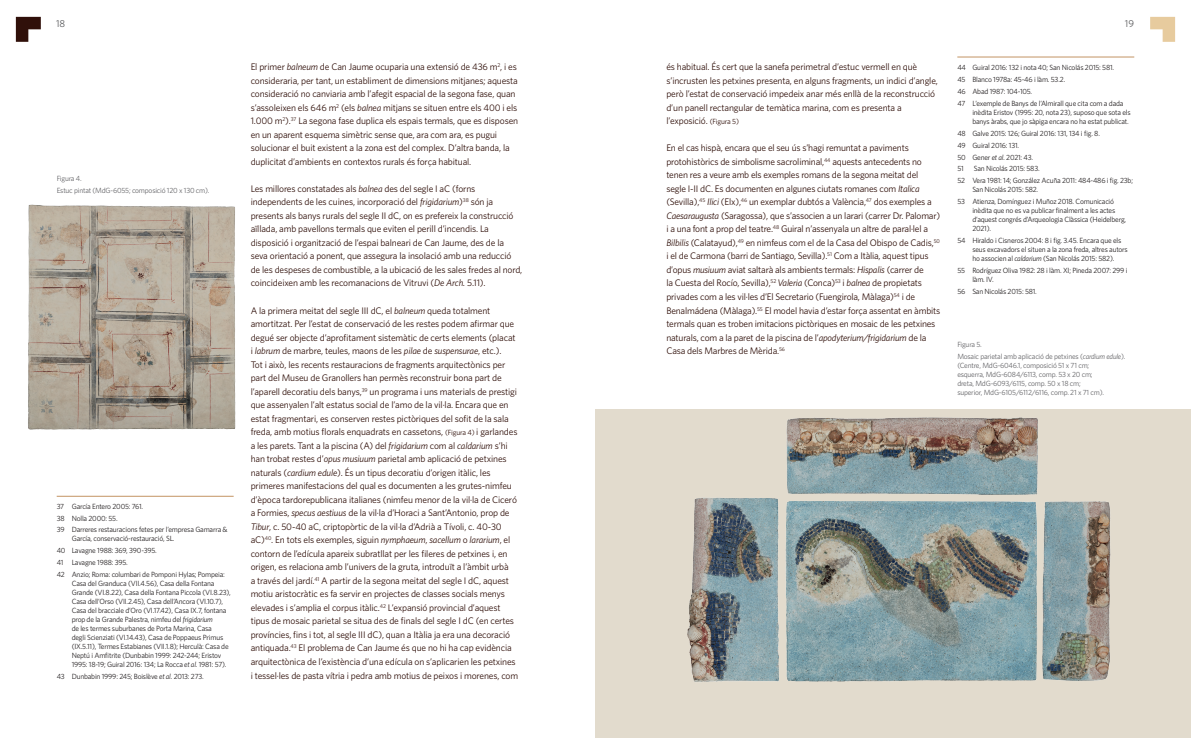
<style>
.page{position:relative;width:1191px;height:738px;background:#fff}
.page>*{position:absolute;margin:0;border:0;box-sizing:border-box;transform-origin:0 0}
.t1{font:10px "Whitney HTF";color:#57585a}
.t2{font:9.5px/13.5px "Whitney HTF";letter-spacing:-.015em;color:#30100a}
.t3{font:7.5px/9px "Whitney HTF";letter-spacing:-.025em;color:#231f20}
.t4{font:7.5px/9px "Whitney HTF";letter-spacing:-.025em;color:#636366}
.s1{font-size:7.5px}
.s2{font-style:italic}
</style>
<div class="page">
<svg style="left:1150px;top:17px;width:25px;height:25px"></svg>
<svg style="left:16px;top:17px;width:25px;height:25px"></svg>
<div style="left:596px;top:409px;width:595px;height:328px;background:#e2dbcd"></div>
<hr style="left:57px;top:495px;width:177px;height:1px;background:#c39463">
<hr style="left:957px;top:57px;width:177px;height:1px;background:#c39463">
<img style="left:28px;top:204px;width:208px;height:226px">
<img style="left:687px;top:498px;width:92px;height:184px">
<img style="left:785px;top:501px;width:253px;height:181px">
<img style="left:786px;top:417px;width:252px;height:78px">
<img style="left:1042px;top:501px;width:69px;height:180px">
<p class="t1" style="left:56px;top:17px;width:11px">18</p>
<p class="t1" style="left:1124px;top:17px;width:11px">19</p>
<p class="t2" style="left:666px;top:60px;width:273px">és habitual. És cert que la sanefa perimetral d’estuc vermell en què s’incrusten les petxines presenta, en alguns fragments, un indici d’angle, però l’estat de conservació impedeix anar més enllà de la reconstrucció d’un panell rectangular de temàtica marina, com es presenta a l’exposició. <span class="s1">(Figura 5)</span></p>
<p class="t2" style="left:666px;top:141px;width:275px">En el cas hispà, encara que el seu ús s’hagi remuntat a paviments protohistòrics de simbolisme sacroliminal,<sup>44</sup> aquests antecedents no tenen res a veure amb els exemples romans de la segona meitat del segle I-II dC. Es documenten en algunes ciutats romanes com <span class="s2">Italica </span>(Sevilla),<sup>45</sup> <span class="s2">Ilici</span> (Elx),<sup>46</sup> un exemplar dubtós a València,<sup>47</sup> dos exemples a <span class="s2">Caesaraugusta</span> (Saragossa), que s’associen a un larari (carrer Dr. Palomar) i a una font a prop del teatre.<sup>48</sup> Guiral n’assenyala un altre de paral·lel a <span class="s2">Bilbilis</span> (Calatayud),<sup>49</sup> en nimfeus com el de la Casa del Obispo de Cadis,<sup>50 </sup>i el de Carmona (barri de Santiago, Sevilla).<sup>51</sup> Com a Itàlia, aquest tipus d’opus <span class="s2">musiuum</span> aviat saltarà als ambients termals: <span class="s2">Hispalis</span> (carrer de<br>la Cuesta del Rocío, Sevilla),<sup>52</sup> <span class="s2">Valeria</span> (Conca)<sup>53</sup> i <span class="s2">balnea</span> de propietats privades com a les vil·les d’El Secretario (Fuengirola, Màlaga)<sup>54</sup> i de Benalmádena (Màlaga).<sup>55</sup> El model havia d’estar força assentat en àmbits termals quan es troben imitacions pictòriques en mosaic de les petxines naturals, com a la paret de la piscina de l’<span class="s2">apodyterium/frigidarium</span> de la Casa dels Marbres de Mèrida.<sup>56</sup></p>
<p class="t2" style="left:251px;top:60px;width:269px">El primer <span class="s2">balneum</span> de Can Jaume ocuparia una extensió de 436 m<sup>2</sup>, i es consideraria, per tant, un establiment de dimensions mitjanes; aquesta consideració no canviaria amb l’afegit espacial de la segona fase, quan s’assoleixen els 646 m<sup>2</sup> (els <span class="s2">balnea</span> mitjans se situen entre els 400 i els 1.000 m<sup>2</sup>).<sup>37</sup> La segona fase duplica els espais termals, que es disposen en un aparent esquema simètric sense que, ara com ara, es pugui solucionar el buit existent a la zona est del complex. D’altra banda, la duplicitat d’ambients en contextos rurals és força habitual.</p>
<p class="t2" style="left:251px;top:181px;width:273px">Les millores constatades als <span class="s2">balnea</span> des del segle I aC (forns independents de les cuines, incorporació del <span class="s2">frigidarium</span>)<sup>38</sup> són ja presents als banys rurals del segle II dC, on es prefereix la construcció aïllada, amb pavellons termals que eviten el perill d’incendis. La disposició i organització de l’espai balneari de Can Jaume, des de la seva orientació a ponent, que assegura la insolació amb una reducció de les despeses de combustible, a la ubicació de les sales fredes al nord, coincideixen amb les recomanacions de Vitruvi (<span class="s2">De Arch.</span> 5.11).</p>
<p class="t2" style="left:251px;top:303px;width:269px">A la primera meitat del segle III dC, el <span class="s2">balneum</span> queda totalment amortitzat. Per l’estat de conservació de les restes podem afirmar que degué ser objecte d’aprofitament sistemàtic de certs elements (placat i <span class="s2">labrum</span> de marbre, teules, maons de les <span class="s2">pilae</span> de <span class="s2">suspensurae</span>, etc.).<br>Tot i això, les recents restauracions de fragments arquitectònics per part del Museu de Granollers han permès reconstruir bona part de l’aparell decoratiu dels banys,<sup>39</sup> un programa i uns materials de prestigi que assenyalen l’alt estatus social de l’amo de la vil·la. Encara que en estat fragmentari, es conserven restes pictòriques del sofit de la sala freda, amb motius florals enquadrats en cassetons, <span class="s1">(Figura 4)</span> i garlandes a les parets. Tant a la piscina (A) del <span class="s2">frigidarium</span> com al <span class="s2">caldarium</span> s’hi han trobat restes d’<span class="s2">opus musiuum</span> parietal amb aplicació de petxines naturals (<span class="s2">cardium edule</span>). És un tipus decoratiu d’origen itàlic, les primeres manifestacions del qual es documenten a les grutes-nimfeu d’època tardorepublicana italianes (nimfeu menor de la vil·la de Ciceró a Formies, <span class="s2">specus aestiuus</span> de la vil·la d’Horaci a Sant’Antonio, prop de <span class="s2">Tibur</span>, c. 50-40 aC, criptopòrtic de la vil·la d’Adrià a Tívoli, c. 40-30 aC)<sup>40</sup>. En tots els exemples, siguin <span class="s2">nymphaeum</span>, <span class="s2">sacellum</span> o <span class="s2">lararium</span>, el contorn de l’edícula apareix subratllat per les fileres de petxines i, en origen, es relaciona amb l’univers de la gruta, introduït a l’àmbit urbà<br>a través del jardí.<sup>41</sup> A partir de la segona meitat del segle I dC, aquest motiu aristocràtic es fa servir en projectes de classes socials menys elevades i s’amplia el corpus itàlic.<sup>42</sup> L’expansió provincial d’aquest tipus de mosaic parietal se situa des de finals del segle I dC (en certes províncies, fins i tot, al segle III dC), quan a Itàlia ja era una decoració antiquada.<sup>43</sup> El problema de Can Jaume és que no hi ha cap evidència arquitectònica de l’existència d’una edícula on s’aplicarien les petxines i tessel·les de pasta vítria i pedra amb motius de peixos i morenes, com</p>
<p class="t3" style="left:957px;top:62px;width:168px;line-height:11.8px">44 Guiral 2016: 132 i nota 40; San Nicolás 2015: 581.<br>45 Blanco 1978a: 45-46 i làm. 53.2.<br>46 Abad 1987: 104-105.<br>47 L’exemple de Banys de l’Almirall que cita com a dada</p>
<p class="t3" style="left:972px;top:108px;width:160px">inèdita Eristov (1995: 20, nota 23), suposo que sota els banys àrabs, que jo sàpiga encara no ha estat publicat.</p>
<p class="t3" style="left:957px;top:127px;width:144px;line-height:11.8px">48 Galve 2015: 126; Guiral 2016: 131, 134 i fig. 8.<br>49 Guiral 2016: 131.<br>50 Gener <span class="s2">et al.</span> 2021: 43.<br>51</p>
<p class="t3" style="left:957px;top:162px;width:177px;line-height:11.8px;text-indent:16px">San Nicolás 2015: 583.<br>52 Vera 1981: 14; González Acuña 2011: 484-486 i fig. 23b;</p>
<p class="t3" style="left:957px;top:183px;width:158px;line-height:11.8px;text-indent:15px">San Nicolás 2015: 582.<br>53 Atienza, Domínguez i Muñoz 2018. Comunicació</p>
<p class="t3" style="left:972px;top:206px;width:155px">inèdita que no es va publicar finalment a les actes d’aquest congrés d’Arqueologia Clàssica (Heidelberg,<br>2021).</p>
<p class="t3" style="left:972px;top:235px;width:157px;text-indent:-15px">54 Hiraldo i Cisneros 2004: 8 i fig. 3.45. Encara que els seus excavadors el situen a la zona freda, altres autors ho associen al <span class="s2">caldarium</span> (San Nicolás 2015: 582).</p>
<p class="t3" style="left:972px;top:265px;width:157px;text-indent:-15px">55 Rodríguez Oliva 1982: 28 i làm. XI; Pineda 2007: 299 i làm. IV.</p>
<p class="t3" style="left:957px;top:286px;width:81px">56 San Nicolás 2015: 581.</p>
<p class="t4" style="left:57px;top:172px;width:154px;line-height:11.8px">Figura 4.<br>Estuc pintat (MdG-6055; composició 120 x 130 cm).</p>
<p class="t4" style="left:957px;top:338px;width:170px;line-height:11.8px">Figura 5.<br>Mosaic parietal amb aplicació de petxines (<span class="s2">cardium edule</span>).</p>
<p class="t4" style="left:957px;top:360px;width:148px">(Centre, MdG-6046.1, composició 51 x 71 cm; esquerra, MdG-6084/6113, comp. 53 x 20 cm; dreta, MdG-6093/6115, comp. 50 x 18 cm; superior, MdG-6105/6112/6116, comp. 21 x 71 cm).</p>
<p class="t3" style="left:57px;top:499px;width:172px;line-height:11.8px">37 García Entero 2005: 761.<br>38 Nolla 2000: 55.<br>39 Darreres restauracions fetes per l’empresa Gamarra &amp;</p>
<p class="t3" style="left:57px;top:532px;width:170px;line-height:11.8px;text-indent:15px">García, conservació-restauració, SL.<br>40 Lavagne 1988: 369, 390-395.<br>41 Lavagne 1988: 395.<br>42 Anzio; Roma: columbari de Pomponi Hylas; Pompeia:</p>
<p class="t3" style="left:72px;top:578px;width:161px">Casa del Granduca (VII.4.56), Casa della Fontana Grande (VI.8.22), Casa della Fontana Piccola (VI.8.23), Casa dell’Orso (VII.2.45), Casa dell’Ancora (VI.10.7), Casa del bracciale d’Oro (VI.17.42), Casa IX.7, fontana prop de la Grande Palestra, nimfeu del <span class="s2">frigidarium<br></span>de les termes suburbanes de Porta Marina, Casa<br>degli Scienziati (VI.14.43), Casa de Poppaeus Primus (IX.5.11), Termes Estabianes (VII.1.8); Herculà: Casa de Neptú i Amfitrite (Dunbabin 1999: 242-244; Eristov 1995: 18-19; Guiral 2016: 134; La Rocca <span class="s2">et al.</span> 1981: 57).</p>
<p class="t3" style="left:57px;top:671px;width:149px">43 Dunbabin 1999: 245; Boislève <span class="s2">et al.</span> 2013: 273.</p>
</div>
